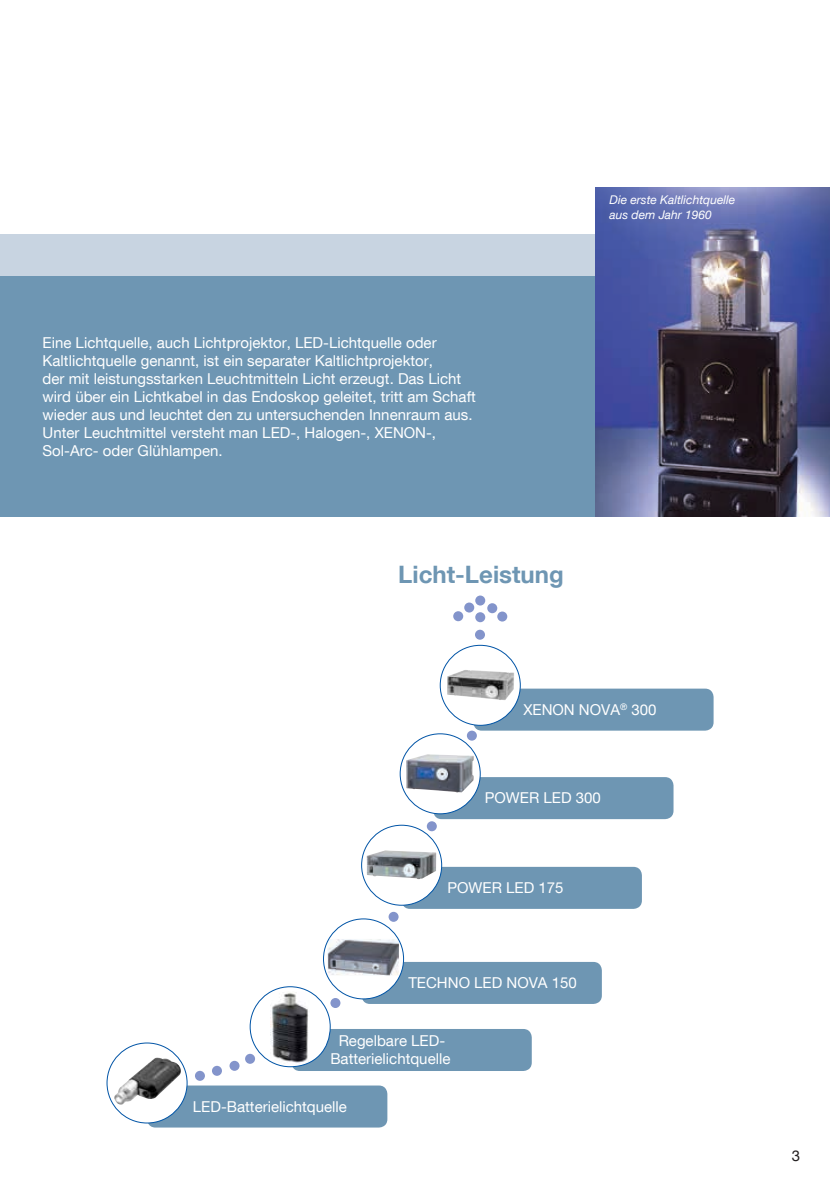
<style>
.page{position:relative;width:830px;height:1191px;background:#fff}
.page>*{position:absolute;margin:0;border:0;box-sizing:border-box;transform-origin:0 0}
.t1{font:700 24px "KS Helvetica Neue";color:#6e96b3}
.t2{font:15px/18px "KS Helvetica Neue";color:#fff}
.t3{font:15px "KS Helvetica Neue";color:#231f20}
.t4{font:italic 12px/14.4px "KS Helvetica Neue";color:#fff}
</style>
<div class="page">
<div style="left:0;top:234px;width:829px;height:42px;background:#c8d4e1"></div>
<div style="left:0;top:276px;width:829px;height:241px;background:#6e96b3"></div>
<div style="left:433px;top:777px;width:240px;height:42px;background:#6e96b3;border-radius:9px"></div>
<img style="left:595px;top:187px;width:234px;height:330px">
<div style="left:147px;top:1085px;width:240px;height:42px;background:#6e96b3;border-radius:9px"></div>
<div style="left:291px;top:1029px;width:240px;height:42px;background:#6e96b3;border-radius:9px"></div>
<div style="left:361px;top:962px;width:240px;height:42px;background:#6e96b3;border-radius:9px"></div>
<div style="left:401px;top:867px;width:240px;height:42px;background:#6e96b3;border-radius:9px"></div>
<div style="left:473px;top:688px;width:240px;height:42px;background:#6e96b3;border-radius:9px"></div>
<div style="left:440px;top:645px;width:80px;height:80px;background:#fff;border-radius:50%"></div>
<img style="left:447px;top:670px;width:67px;height:30px">
<div style="left:439px;top:645px;width:81px;height:80px;border:1px solid #0054a6;border-radius:50%"></div>
<div style="left:361px;top:825px;width:80px;height:80px;background:#fff;border-radius:50%"></div>
<img style="left:366px;top:850px;width:70px;height:29px">
<div style="left:361px;top:825px;width:81px;height:80px;border:1px solid #0054a6;border-radius:50%"></div>
<div style="left:107px;top:1043px;width:80px;height:80px;background:#fff;border-radius:50%"></div>
<img style="left:114px;top:1057px;width:67px;height:48px">
<div style="left:107px;top:1042px;width:80px;height:81px;border:1px solid #0054a6;border-radius:50%"></div>
<div style="left:195px;top:1070px;width:10px;height:10px;background:#8394cb;border-radius:50%"></div>
<div style="left:212px;top:1065px;width:10px;height:10px;background:#8394cb;border-radius:50%"></div>
<div style="left:229px;top:1060px;width:10px;height:10px;background:#8394cb;border-radius:50%"></div>
<div style="left:245px;top:1053px;width:10px;height:10px;background:#8394cb;border-radius:50%"></div>
<div style="left:330px;top:998px;width:10px;height:10px;background:#8394cb;border-radius:50%"></div>
<div style="left:388px;top:911px;width:10px;height:10px;background:#8394cb;border-radius:50%"></div>
<div style="left:466px;top:730px;width:10px;height:10px;background:#8394cb;border-radius:50%"></div>
<div style="left:474px;top:629px;width:10px;height:11px;background:#8394cb;border-radius:50%"></div>
<div style="left:475px;top:612px;width:10px;height:10px;background:#8394cb;border-radius:50%"></div>
<div style="left:475px;top:595px;width:10px;height:10px;background:#8394cb;border-radius:50%"></div>
<div style="left:497px;top:611px;width:10px;height:10px;background:#8394cb;border-radius:50%"></div>
<div style="left:453px;top:611px;width:10px;height:10px;background:#8394cb;border-radius:50%"></div>
<div style="left:487px;top:603px;width:10px;height:10px;background:#8394cb;border-radius:50%"></div>
<div style="left:464px;top:602px;width:10px;height:10px;background:#8394cb;border-radius:50%"></div>
<div style="left:323px;top:919px;width:80px;height:80px;background:#fff;border-radius:50%"></div>
<img style="left:327px;top:939px;width:71px;height:37px">
<div style="left:323px;top:918px;width:81px;height:81px;border:1px solid #0054a6;border-radius:50%"></div>
<div style="left:250px;top:986px;width:80px;height:80px;background:#fff;border-radius:50%"></div>
<img style="left:270px;top:991px;width:39px;height:73px">
<div style="left:250px;top:986px;width:80px;height:81px;border:1px solid #0054a6;border-radius:50%"></div>
<div style="left:400px;top:734px;width:80px;height:80px;background:#fff;border-radius:50%"></div>
<img style="left:406px;top:754px;width:67px;height:38px">
<div style="left:399px;top:733px;width:81px;height:81px;border:1px solid #0054a6;border-radius:50%"></div>
<div style="left:426px;top:821px;width:10px;height:10px;background:#8394cb;border-radius:50%"></div>
<p class="t4" style="left:609px;top:192px;width:127px">Die erste Kaltlichtquelle aus dem Jahr 1960</p>
<p class="t2" style="left:43px;top:333px;width:434px">Eine Lichtquelle, auch Lichtprojektor, LED-Lichtquelle oder Kaltlichtquelle genannt, ist ein separater Kaltlichtprojektor,<br>der mit leistungsstarken Leuchtmitteln Licht erzeugt. Das Licht wird über ein Lichtkabel in das Endoskop geleitet, tritt am Schaft wieder aus und leuchtet den zu untersuchenden Innenraum aus.<br>Unter Leuchtmittel versteht man LED-, Halogen-, XENON-, Sol-Arc- oder Glühlampen.</p>
<h1 class="t1" style="left:398px;top:559px;width:167px">Licht-Leistung</h1>
<p class="t2" style="left:523px;top:700px;width:135px">XENON NOVA<sup>®</sup> 300</p>
<p class="t2" style="left:484px;top:788px;width:117px">POWER LED 300</p>
<p class="t2" style="left:447px;top:878px;width:117px">POWER LED 175</p>
<p class="t2" style="left:408px;top:973px;width:170px">TECHNO LED NOVA 150</p>
<p class="t2" style="left:330px;top:1031px;width:121px;text-align:center">Regelbare LED-<br>Batterielichtquelle</p>
<p class="t2" style="left:193px;top:1097px;width:155px">LED-Batterielichtquelle</p>
<p class="t3" style="left:791px;top:1146px;width:10px">3</p>
</div>
